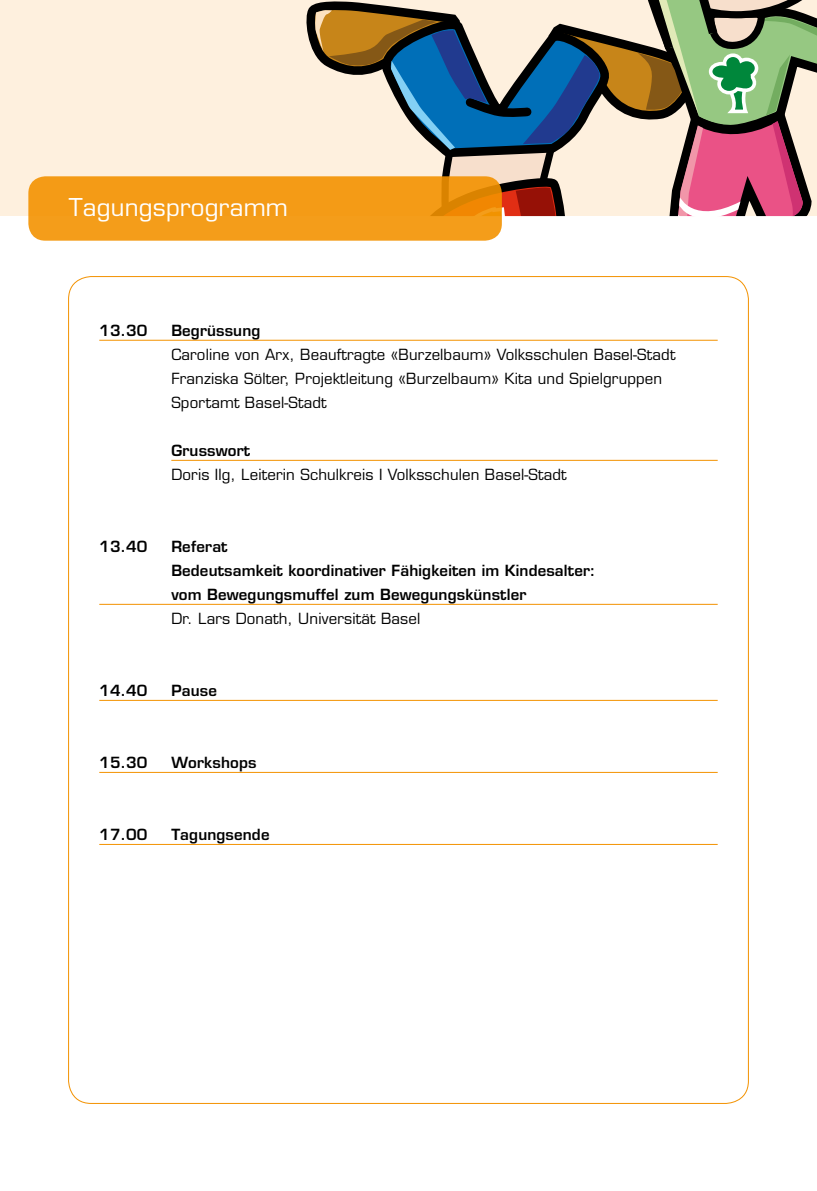
<style>
.page{position:relative;width:817px;height:1191px;background:#fff}
.page>*{position:absolute;margin:0;border:0;box-sizing:border-box;transform-origin:0 0}
.t1{font:24px "Eurostile LT";letter-spacing:.01em;color:#fff}
.t2{font:15px/24px "Eurostile LT";letter-spacing:.01em;color:#000}
.t3{font:600 15px/24px "Eurostile LT";letter-spacing:.01em;color:#000}
</style>
<div class="page">
<div style="left:0;top:0;width:302px;height:216px;background:#fef0de"></div>
<svg style="left:302px;top:0;width:515px;height:485px"></svg>
<div style="left:28px;top:176px;width:473px;height:65px;background:#f49b16;border-radius:17px"></div>
<hr style="left:99px;top:340px;width:618px;height:1px;background:#f39200">
<hr style="left:171px;top:460px;width:546px;height:1px;background:#f39200">
<hr style="left:99px;top:604px;width:618px;height:1px;background:#f39200">
<hr style="left:99px;top:700px;width:618px;height:1px;background:#f39200">
<hr style="left:99px;top:772px;width:618px;height:1px;background:#f39200">
<hr style="left:99px;top:844px;width:618px;height:1px;background:#f39200">
<h1 class="t1" style="left:69px;top:193px;width:221px">Tagungsprogramm</h1>
<p class="t3" style="left:99px;top:318px;width:50px">13.30</p>
<p class="t3" style="left:171px;top:318px;width:90px">Begrüssung</p>
<p class="t2" style="left:171px;top:343px;width:505px">Caroline von Arx, Beauftragte «Burzelbaum» Volksschulen Basel-Stadt<br>Franziska Sölter, Projektleitung «Burzelbaum» Kita und Spielgruppen<br>Sportamt Basel-Stadt</p>
<p class="t3" style="left:171px;top:438px;width:80px">Grusswort</p>
<p class="t2" style="left:171px;top:463px;width:397px">Doris Ilg, Leiterin Schulkreis I Volksschulen Basel-Stadt</p>
<p class="t3" style="left:99px;top:534px;width:50px">13.40</p>
<p class="t3" style="left:171px;top:534px;width:425px">Referat<br>Bedeutsamkeit koordinativer Fähigkeiten im Kindesalter: vom Bewegungsmuffel zum Bewegungskünstler</p>
<p class="t2" style="left:171px;top:607px;width:250px">Dr. Lars Donath, Universität Basel</p>
<p class="t3" style="left:99px;top:678px;width:50px">14.40</p>
<p class="t3" style="left:171px;top:678px;width:47px">Pause</p>
<p class="t3" style="left:99px;top:750px;width:50px">15.30</p>
<p class="t3" style="left:171px;top:750px;width:87px">Workshops</p>
<p class="t3" style="left:99px;top:822px;width:50px">17.00</p>
<p class="t3" style="left:171px;top:822px;width:100px">Tagungsende</p>
</div>
